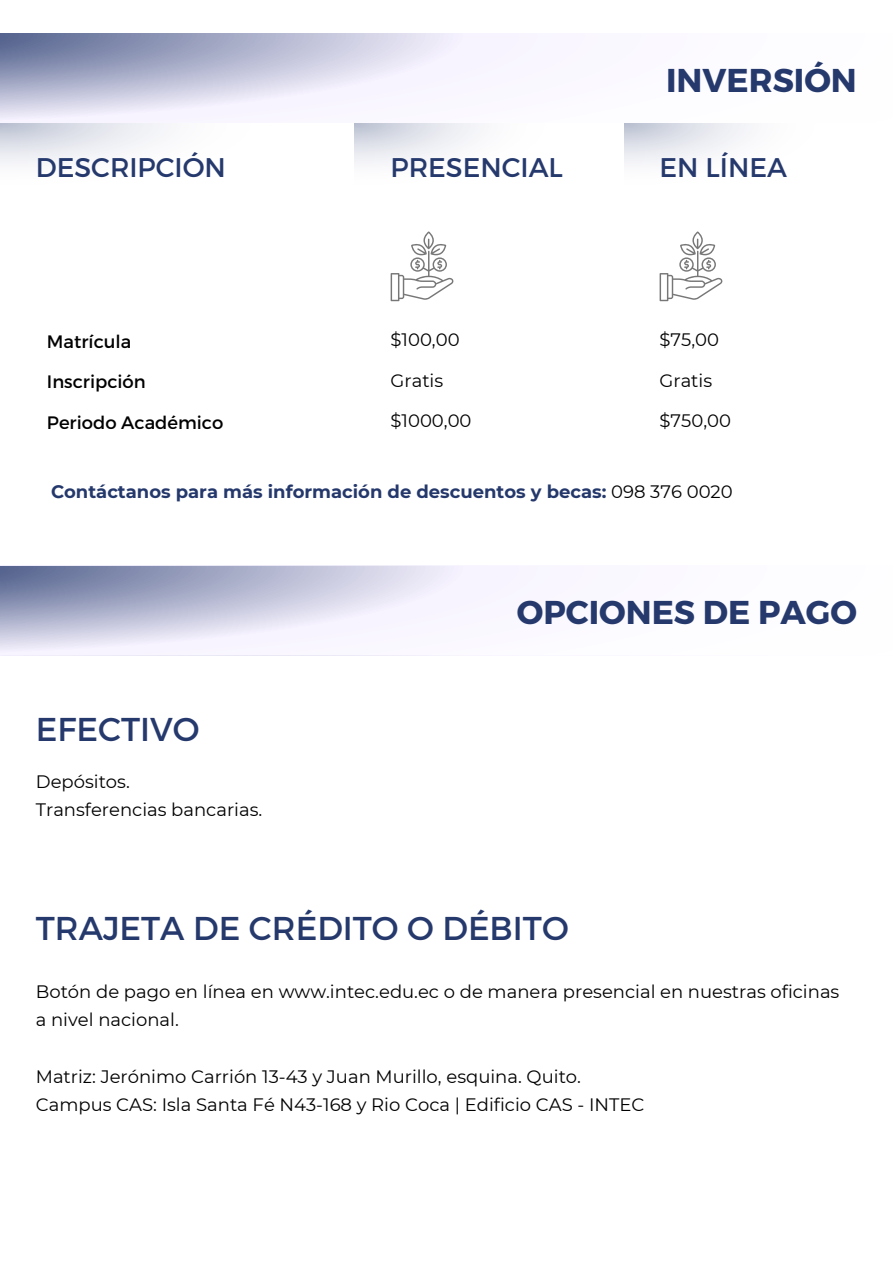
<style>
.page{position:relative;width:893px;height:1264px;background:#fff}
.page>*{position:absolute;margin:0;border:0;box-sizing:border-box;transform-origin:0 0}
.t1{font:33px "Montserrat";color:#25396d}
.t2{font:700 33px "Montserrat";color:#25396d}
.t3{font:27px "Montserrat";color:#25396d}
.t4{font:18px "Montserrat";color:#000}
.t5{font:700 18px "Montserrat";color:#24386c}
.s1{font-weight:400;color:#000}
</style>
<div class="page">
<svg style="left:0;top:34px;width:519px;height:89px"></svg>
<svg style="left:0;top:123px;width:355px;height:41px"></svg>
<svg style="left:390px;top:231px;width:63px;height:70px"></svg>
<svg style="left:659px;top:231px;width:63px;height:70px"></svg>
<svg style="left:355px;top:123px;width:122px;height:40px;fill:#ebedf2"></svg>
<svg style="left:624px;top:123px;width:123px;height:40px;fill:#ebedf2"></svg>
<svg style="left:0;top:566px;width:519px;height:89px"></svg>
<p class="t3" style="left:36px;top:149px;width:192px">DESCRIPCIÓN</p>
<p class="t4" style="left:47px;top:329px;width:86px">Matrícula</p>
<p class="t4" style="left:47px;top:370px;width:100px">Inscripción</p>
<p class="t4" style="left:47px;top:410px;width:178px">Periodo Académico</p>
<p class="t2" style="left:666px;top:59px;width:192px">INVERSIÓN</p>
<p class="t3" style="left:390px;top:150px;width:174px">PRESENCIAL</p>
<p class="t3" style="left:659px;top:150px;width:129px">EN LÍNEA</p>
<p class="t4" style="left:390px;top:329px;width:70px">$100,00</p>
<p class="t4" style="left:390px;top:369px;width:54px">Gratis</p>
<p class="t4" style="left:390px;top:410px;width:82px">$1000,00</p>
<p class="t4" style="left:659px;top:329px;width:61px">$75,00</p>
<p class="t4" style="left:659px;top:369px;width:54px">Gratis</p>
<p class="t4" style="left:659px;top:410px;width:73px">$750,00</p>
<p class="t5" style="left:51px;top:480px;width:683px">Contáctanos para más información de descuentos y becas: <span class="s1">098 376 0020</span></p>
<p class="t1" style="left:36px;top:707px;width:165px">EFECTIVO</p>
<p class="t4" style="left:36px;top:770px;width:96px">Depósitos.</p>
<p class="t4" style="left:36px;top:798px;width:228px">Transferencias bancarias.</p>
<p class="t2" style="left:517px;top:591px;width:341px">OPCIONES DE PAGO</p>
<p class="t1" style="left:36px;top:906px;width:534px">TRAJETA DE CRÉDITO O DÉBITO</p>
<p class="t4" style="left:36px;top:980px;width:805px">Botón de pago en línea en www.intec.edu.ec o de manera presencial en nuestras oficinas</p>
<p class="t4" style="left:36px;top:1009px;width:144px">a nivel nacional.</p>
<p class="t4" style="left:36px;top:1065px;width:546px">Matriz: Jerónimo Carrión 13-43 y Juan Murillo, esquina. Quito.</p>
<p class="t4" style="left:36px;top:1093px;width:610px">Campus CAS: Isla Santa Fé N43-168 y Rio Coca | Edificio CAS - INTEC</p>
</div>
